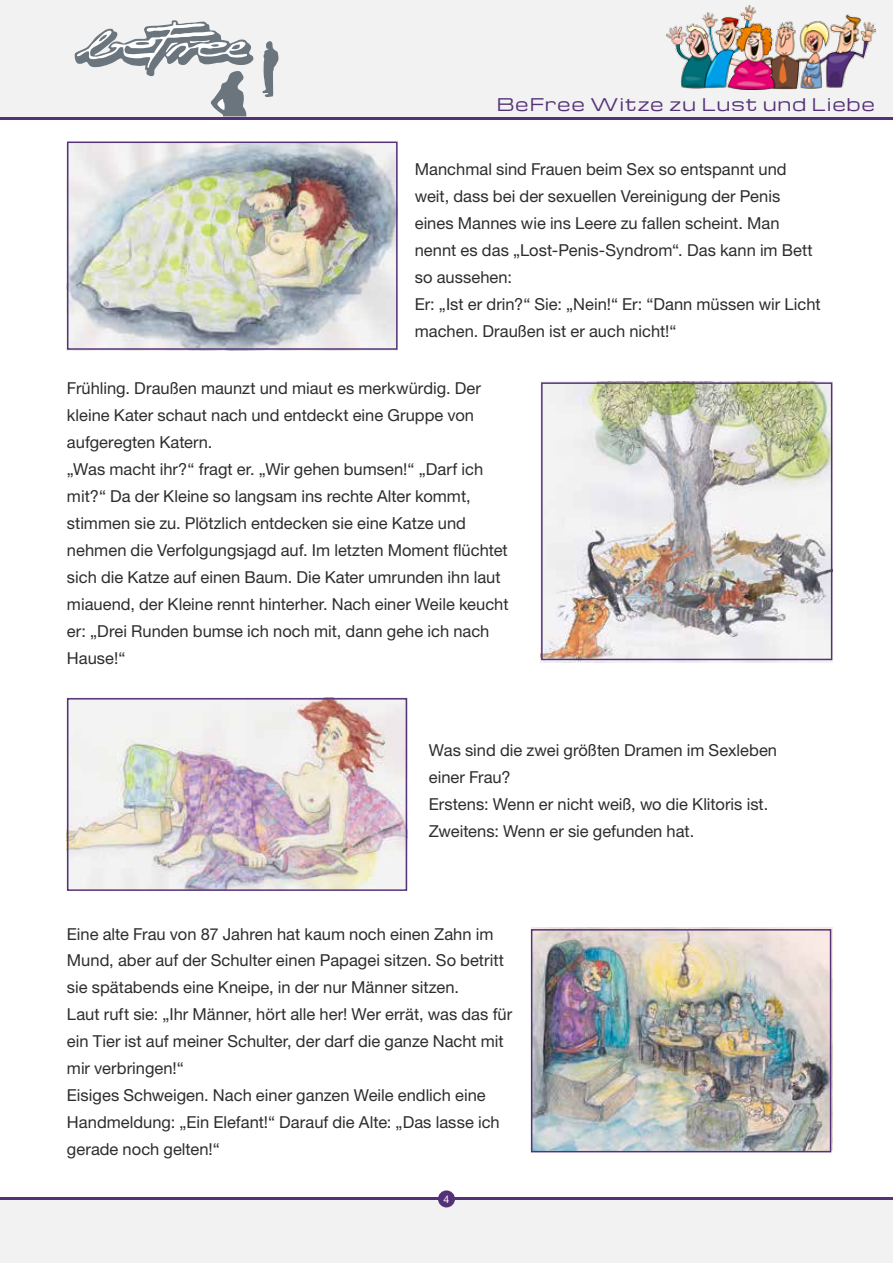
<style>
.page{position:relative;width:893px;height:1263px;background:#fff}
.page>*{position:absolute;margin:0;border:0;box-sizing:border-box;transform-origin:0 0}
.t1{font:17.1px "Michroma";letter-spacing:.065em;color:#553278}
.t2{font:16.5px/27px "Helvetica Neue LT Std";color:#2f2d2c}
.t3{font:10.5px "Helvetica Neue LT Std";color:#fff}
</style>
<div class="page">
<div style="left:0;top:0;width:893px;height:118px;background:#f2f2f2"></div>
<svg style="left:74px;top:20px;width:180px;height:96px"></svg>
<svg style="left:262px;top:41px;width:17px;height:56px"></svg>
<hr style="left:0;top:117px;width:893px;height:2px;background:#553278">
<div style="left:0;top:1199px;width:893px;height:64px;background:#f2f2f2"></div>
<hr style="left:0;top:1198px;width:893px;height:2px;background:#553278">
<div style="left:438px;top:1190px;width:17px;height:17px;background:#553278;border-radius:50%"></div>
<img style="left:666px;top:6px;width:210px;height:84px">
<img style="left:70px;top:145px;width:325px;height:202px">
<img style="left:540px;top:382px;width:292px;height:280px">
<img style="left:67px;top:697px;width:341px;height:193px">
<img style="left:531px;top:928px;width:301px;height:223px">
<div style="left:67px;top:142px;width:331px;height:208px;border:2px solid #553278"></div>
<div style="left:541px;top:382px;width:291px;height:278px;border:2px solid #553278"></div>
<div style="left:67px;top:698px;width:340px;height:193px;border:2px solid #553278"></div>
<div style="left:531px;top:929px;width:300px;height:223px;border:2px solid #553278"></div>
<p class="t1" style="left:497px;top:95px;width:380px">BeFree Witze zu Lust und Liebe</p>
<p class="t2" style="left:415px;top:155px;width:407px">Manchmal sind Frauen beim Sex so entspannt und weit, dass bei der sexuellen Vereinigung der Penis eines Mannes wie ins Leere zu fallen scheint. Man nennt es das „Lost-Penis-Syndrom“. Das kann im Bett so aussehen:<br>Er: „Ist er drin?“ Sie: „Nein!“ Er: “Dann müssen wir Licht machen. Draußen ist er auch nicht!“</p>
<p class="t2" style="left:67px;top:375px;width:443px">Frühling. Draußen maunzt und miaut es merkwürdig. Der kleine Kater schaut nach und entdeckt eine Gruppe von aufgeregten Katern.<br>„Was macht ihr?“ fragt er. „Wir gehen bumsen!“ „Darf ich mit?“ Da der Kleine so langsam ins rechte Alter kommt, stimmen sie zu. Plötzlich entdecken sie eine Katze und nehmen die Verfolgungsjagd auf. Im letzten Moment flüchtet sich die Katze auf einen Baum. Die Kater umrunden ihn laut miauend, der Kleine rennt hinterher. Nach einer Weile keucht er: „Drei Runden bumse ich noch mit, dann gehe ich nach Hause!“</p>
<p class="t2" style="left:429px;top:737px;width:350px">Was sind die zwei größten Dramen im Sexleben einer Frau?<br>Erstens: Wenn er nicht weiß, wo die Klitoris ist.<br>Zweitens: Wenn er sie gefunden hat.</p>
<p class="t2" style="left:67px;top:920px;width:447px">Eine alte Frau von 87 Jahren hat kaum noch einen Zahn im Mund, aber auf der Schulter einen Papagei sitzen. So betritt sie spätabends eine Kneipe, in der nur Männer sitzen.<br>Laut ruft sie: „Ihr Männer, hört alle her! Wer errät, was das für ein Tier ist auf meiner Schulter, der darf die ganze Nacht mit mir verbringen!“<br>Eisiges Schweigen. Nach einer ganzen Weile endlich eine Handmeldung: „Ein Elefant!“ Darauf die Alte: „Das lasse ich gerade noch gelten!“</p>
<p class="t3" style="left:444px;top:1192px;width:7px">4</p>
</div>
